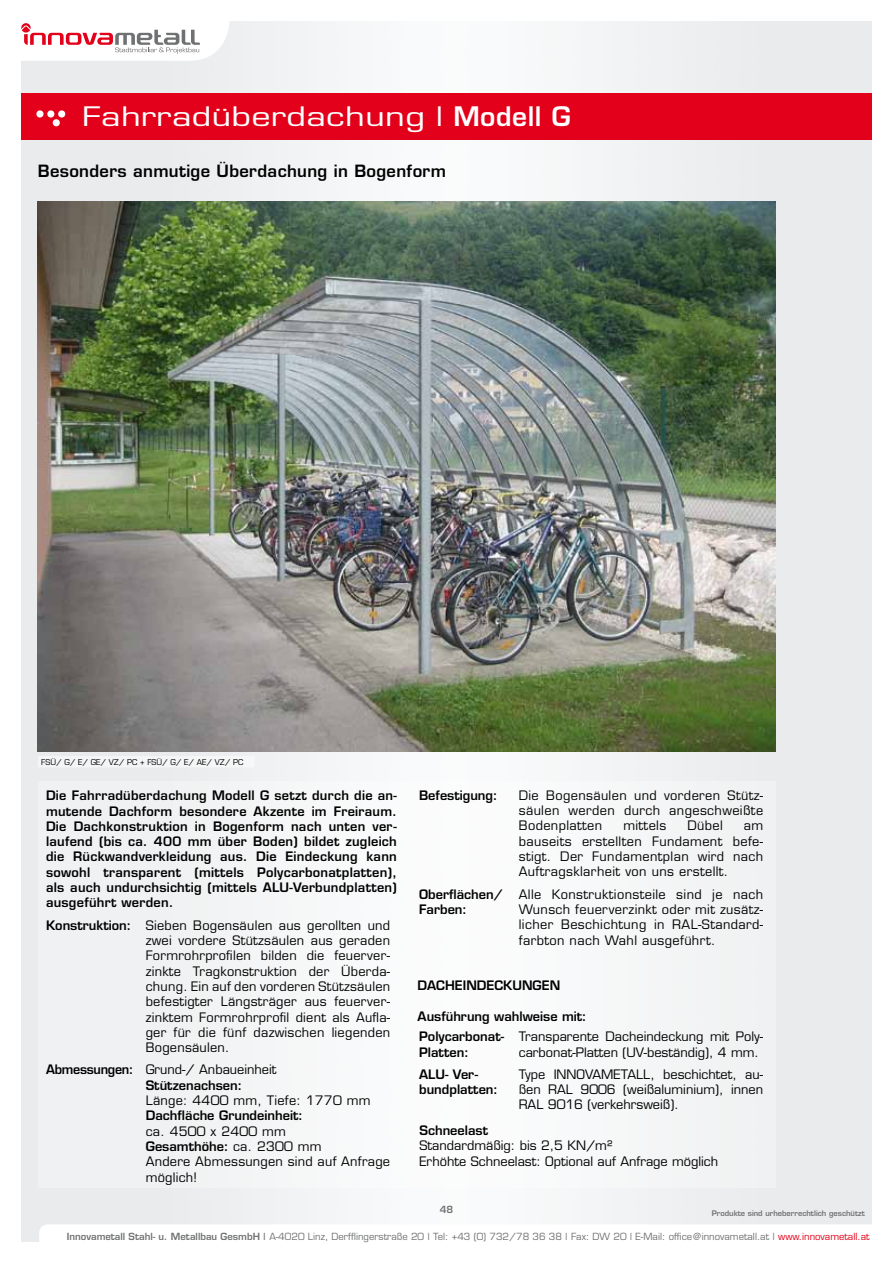
<style>
.page{position:relative;width:893px;height:1263px;background:#fff}
.page>*{position:absolute;margin:0;border:0;box-sizing:border-box;transform-origin:0 0}
.t1{font:600 26.25px "Eurostile";letter-spacing:.01em;color:#fff;scale:1.3 1}
.t2{font:26.25px "Eurostile";letter-spacing:.01em;color:#fff;scale:1.3 1}
.t3{font:600 16.5px "Eurostile";letter-spacing:.02em;color:#000}
.t4{font:12.75px/15.3px "Eurostile";letter-spacing:.02em;color:#000;text-align:justify}
.t5{font:600 12.75px/15.3px "Eurostile";letter-spacing:.02em;color:#000}
.t6{font:12.75px/15.3px "Eurostile";color:#000}
.t7{font:600 12.75px/15.3px "Eurostile";color:#000}
.t8{font:9.6px "Eurostile";color:#707172}
.t9{font:600 9.6px "Eurostile";color:#707172}
.t10{font:7.8px "Eurostile";color:#000}
.t11{font:600 7.5px "Eurostile";color:#707172}
.s1{font-weight:600}
.s2{font-weight:400}
.s3{color:#e2001a}
</style>
<div class="page">
<img style="left:21px;top:21px;width:851px;height:1221px">
<div style="left:39px;top:1224px;width:848px;height:35px;background:#fff;border-radius:9px"></div>
<svg style="left:21px;top:21px;width:209px;height:40px"></svg>
<div style="left:21px;top:94px;width:851px;height:46px;background:#e2001a"></div>
<img style="left:38px;top:201px;width:738px;height:551px">
<div style="left:38px;top:781px;width:737px;height:406px;background:#f5f6f7"></div>
<div style="left:38px;top:756px;width:216px;height:11px;background:#f4f5f6"></div>
<svg style="left:36px;top:110px;width:30px;height:16px"></svg>
<h1 class="t2" style="left:82px;top:101px;width:376px">Fahrradüberdachung <span class="s1">| Modell G</span></h1>
<h1 class="t1" style="left:93px;top:100px;width:485px">Müllplatzüberdachungen | <span class="s2">Form &amp; Größe</span></h1>
<p class="t3" style="left:38px;top:160px;width:410px">Besonders anmutige Überdachung in Bogenform</p>
<p class="t10" style="left:41px;top:757px;width:204px">FSÜ/ G/ E/ GE/ VZ/ PC + FSÜ/ G/ E/ AE/ VZ/ PC</p>
<p class="t5" style="left:46px;top:788px;width:352px;text-align:justify">Die Fahrradüberdachung Modell G setzt durch die an&shy;mutende Dachform besondere Akzente im Freiraum.<br>Die Dachkonstruktion in Bogenform nach unten ver&shy;laufend (bis ca. 400 mm über Boden) bildet zugleich die Rückwandverkleidung aus. Die Eindeckung kann sowohl transparent (mittels Polycarbonatplatten), als auch undurchsichtig (mittels ALU</p>
<p class="t5" style="left:289px;top:879px;width:109px">-Verbundplatten)</p>
<p class="t5" style="left:46px;top:895px;width:129px">ausgeführt werden.</p>
<p class="t4" style="left:146px;top:917px;width:246px;text-indent:-100px"><span class="s1">Konstruktion:</span> Sieben Bogensäulen aus gerollten und zwei vordere Stützsäulen aus geraden Formrohrprofilen bilden die feuerver&shy;zinkte Tragkonstruktion der Überda&shy;chung. Ein auf den vorderen Stützsäulen befestigter Längsträger aus feuerver&shy;zinktem Formrohrprofil dient als Aufla&shy;ger für die fünf dazwischen liegenden Bogensäulen.</p>
<p class="t5" style="left:146px;top:1062px;width:132px;text-indent:-100px">Abmessungen: <span class="s2">Grund-/ Anbaueinheit<br></span>Stützenachsen:</p>
<p class="t4" style="left:146px;top:1093px;width:226px">Länge: 4400 mm, Tiefe: 1770 mm</p>
<p class="t7" style="left:146px;top:1108px;width:159px">Dachfläche Grundeinheit:</p>
<p class="t4" style="left:146px;top:1123px;width:246px;text-align:left">ca. 4500 x 2400 mm<br><span class="s1">Gesamthöhe:</span> ca. 2300 mm<br>Andere Abmessungen sind auf Anfrage möglich!</p>
<p class="t5" style="left:419px;top:787px;width:80px">Befestigung:</p>
<p class="t4" style="left:519px;top:787px;width:246px">Die Bogensäulen und vorderen Stütz&shy;säulen werden durch angeschweißte Bodenplatten</p>
<p class="t4" style="left:623px;top:818px;width:44px">mittels</p>
<p class="t4" style="left:687px;top:818px;width:37px">Dübel</p>
<p class="t4" style="left:519px;top:818px;width:246px;text-indent:225px">am bauseits erstellten Fundament befe&shy;stigt. Der Fundamentplan wird nach Auftragsklarheit von uns erstellt.</p>
<p class="t5" style="left:419px;top:886px;width:85px">Oberflächen/<br>Farben:</p>
<p class="t4" style="left:519px;top:886px;width:246px">Alle Konstruktionsteile sind je nach Wunsch feuerverzinkt oder mit zusätz&shy;licher Beschichtung in RAL-Standard&shy;farbton nach Wahl ausgeführt.</p>
<p class="t7" style="left:418px;top:978px;width:144px">Dacheindeckungen</p>
<p class="t5" style="left:418px;top:1008px;width:171px">Ausführung wahlweise mit:</p>
<p class="t7" style="left:419px;top:1029px;width:87px">Polycarbonat-<br>Platten:</p>
<p class="t6" style="left:519px;top:1029px;width:246px">Transparente Dacheindeckung mit Poly&shy;carbonat-Platten (UV-beständig), 4 mm.</p>
<p class="t5" style="left:419px;top:1066px;width:10px">ALU</p>
<p class="t5" style="left:419px;top:1066px;width:80px;text-align:center">- Ver&shy;bundplatten:</p>
<p class="t4" style="left:519px;top:1066px;width:246px">Type INNOVAMETALL, beschichtet, au&shy;ßen RAL 9006 (weißaluminium), innen RAL 9016 (verkehrsweiß).</p>
<p class="t5" style="left:419px;top:1122px;width:70px">Schneelast</p>
<p class="t6" style="left:419px;top:1138px;width:300px">Standardmäßig: bis 2,5 KN/m²<br>Erhöhte Schneelast: Optional auf Anfrage möglich</p>
<p class="t9" style="left:440px;top:1203px;width:15px">48</p>
<p class="t11" style="left:712px;top:1209px;width:155px">Produkte sind urheberrechtlich geschützt</p>
<p class="t8" style="left:67px;top:1230px;width:804px"><span class="s1">Innovametall Stahl- u. Metallbau GesmbH |</span> A-4020 Linz, Derfflingerstraße 20 | Tel: +43 (0) 732/78 36 38 | Fax: DW 20 | E-Mail: office@innovametall.at | <span class="s3">www.innovametall.at</span></p>
</div>
